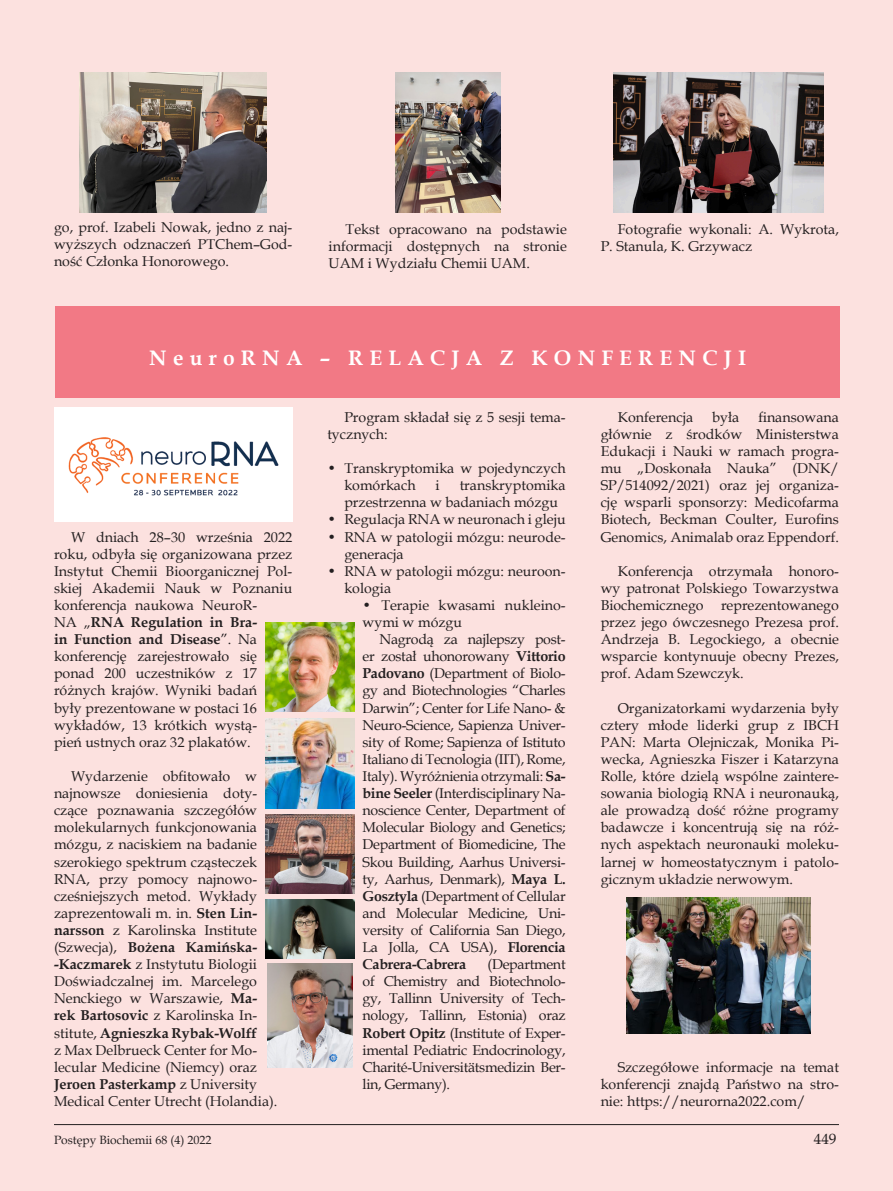
<style>
.page{position:relative;width:893px;height:1191px;background:#fce1df}
.page>*{position:absolute;margin:0;border:0;box-sizing:border-box;transform-origin:0 0}
.Tytul_glowny{font:700 21px "Book Antiqua";letter-spacing:.295em;color:#fff}
.t1{font:15px "Book Antiqua";color:#231f20}
.Body_tekst{font:14.25px/17.1px "Book Antiqua";color:#231f20}
.t2{font:12px "Book Antiqua";color:#231f20}
.s1{font-weight:700}
</style>
<div class="page">
<hr style="left:54px;top:1124px;width:785px;height:1px;background:#231f20">
<img style="left:80px;top:72px;width:187px;height:141px">
<img style="left:395px;top:72px;width:105px;height:141px">
<img style="left:613px;top:72px;width:211px;height:141px">
<div style="left:55px;top:306px;width:785px;height:92px;background:#f27985"></div>
<img style="left:54px;top:407px;width:238px;height:115px">
<img style="left:266px;top:622px;width:88px;height:89px">
<img style="left:266px;top:718px;width:88px;height:90px">
<img style="left:266px;top:814px;width:88px;height:79px">
<img style="left:266px;top:899px;width:88px;height:59px">
<img style="left:267px;top:963px;width:85px;height:104px">
<img style="left:627px;top:897px;width:183px;height:136px">
<p class="Body_tekst" style="left:54px;top:218px;width:240px;text-align:justify">go, prof. Izabeli Nowak, jedno z naj&shy;wyższych odznaczeń PTChem–God&shy;ność Członka Honorowego.</p>
<p class="Body_tekst" style="left:329px;top:220px;width:240px;text-align:justify;text-indent:17px">Tekst opracowano na podstawie informacji dostępnych na stronie UAM i Wydziału Chemii UAM.</p>
<p class="Body_tekst" style="left:601px;top:220px;width:240px;text-indent:17px">Fotografie wykonali: A. Wykrota,<br>P. Stanula, K. Grzywacz</p>
<p class="Tytul_glowny" style="left:149px;top:343px;width:598px">NeuroRNA – RELACJA Z KONFERENCJI</p>
<p class="Body_tekst" style="left:54px;top:528px;width:240px;text-indent:17px">W dniach 28–30 września 2022 roku, odbyła się organizowana przez<br>Instytut Chemii Bioorganicznej Pol&shy;skiej Akademii Nauk w Poznaniu konferencja naukowa NeuroR-<br>NA „<span class="s1">RNA Regulation in Bra-<br>in Function and Disease</span>”. Na konferencję zarejestrowało się ponad 200 uczestników z 17 różnych krajów. Wyniki badań<br>były prezentowane w postaci 16 wykładów, 13 krótkich wystą-<br>pień ustnych oraz 32 plakatów.</p>
<p class="Body_tekst" style="left:54px;top:767px;width:225px;text-indent:17px">Wydarzenie obfitowało w najnowsze doniesienia doty&shy;czące poznawania szczegółów molekularnych funkcjonowania mózgu, z naciskiem na badanie szerokiego spektrum cząsteczek<br>RNA, przy pomocy najnowo&shy;cześniejszych metod. Wykłady zaprezentowali m. in. <span class="s1">Sten Lin&shy;narsson</span> z Karolinska Institute (Szwecja), <span class="s1">Bożena Kamińska--Kaczmarek</span> z Instytutu Biologii<br>Doświadczalnej im. Marcelego<br>Nenckiego w Warszawie, <span class="s1">Ma&shy;rek Bartosovic</span> z Karolinska In&shy;stitute, <span class="s1">Agnieszka Rybak-Wolff<br></span>z Max Delbrueck Center for Mo&shy;lecular Medicine (Niemcy) oraz<br><span class="s1">Jeroen Pasterkamp</span> z University<br>Medical Center Utrecht (Holandia).</p>
<p class="Body_tekst" style="left:327px;top:408px;width:240px;text-indent:17px">Program składał się z 5 sesji tema&shy;tycznych:</p>
<p class="Body_tekst" style="left:344px;top:459px;width:223px;text-indent:-17px">• Transkryptomika w pojedynczych komórkach</p>
<p class="Body_tekst" style="left:344px;top:476px;width:223px;text-indent:115px">transkryptomika przestrzenna w badaniach mózgu</p>
<p class="Body_tekst" style="left:327px;top:510px;width:240px">• Regulacja RNA w neuronach i gleju</p>
<p class="Body_tekst" style="left:344px;top:528px;width:223px;text-indent:-17px">• RNA w patologii mózgu: neurode&shy;generacja</p>
<p class="Body_tekst" style="left:344px;top:562px;width:223px;text-indent:-17px">• RNA w patologii mózgu: neuroon&shy;kologia</p>
<p class="Body_tekst" style="left:363px;top:596px;width:205px">• Terapie kwasami nukleino&shy;wymi w mózgu</p>
<p class="Body_tekst" style="left:363px;top:630px;width:205px;text-align:justify;text-indent:17px">Nagrodą za najlepszy post&shy;er został uhonorowany <span class="s1">Vittorio Padovano</span> (Department of Biolo&shy;gy and Biotechnologies “Charles Darwin”; Center for Life Nano- &amp; Neuro-Science, Sapienza Univer&shy;sity of Rome; Sapienza of Istituto Italiano di Tecnologia (IIT), Rome, Italy). Wyróżnienia otrzymali: <span class="s1">Sa&shy;bine Seeler</span> (Interdisciplinary Na&shy;noscience Center, Department of Molecular Biology and Genetics; Department of Biomedicine, The Skou Building, Aarhus Universi&shy;ty, Aarhus, Denmark), <span class="s1">Maya L.<br>Gosztyla</span> (Department of Cellular and Molecular Medicine, Uni&shy;versity of California San Diego, La Jolla, CA USA), <span class="s1">Florencia Cabrera-Cabrera</span></p>
<p class="Body_tekst" style="left:436px;top:476px;width:6px">i</p>
<p class="Body_tekst" style="left:363px;top:955px;width:205px;text-align:justify;text-indent:125px">(Department of Chemistry and Biotechnolo&shy;gy, Tallinn University of Tech&shy;nology, Tallinn, Estonia) oraz <span class="s1">Robert Opitz</span> (Institute of Exper&shy;imental Pediatric Endocrinology, Charité-Universitätsmedizin Ber&shy;lin, Germany).</p>
<p class="Body_tekst" style="left:618px;top:408px;width:77px">Konferencja</p>
<p class="Body_tekst" style="left:712px;top:408px;width:29px">była</p>
<p class="Body_tekst" style="left:601px;top:408px;width:240px;text-align:justify;text-indent:158px">finansowana głównie z środków Ministerstwa Edukacji i Nauki w ramach progra&shy;mu „Doskonała Nauka” (DNK/ SP/514092/2021) oraz jej organiza&shy;cję wsparli sponsorzy: Medicofarma Biotech, Beckman Coulter, Eurofins Genomics, Animalab oraz Eppendorf.</p>
<p class="Body_tekst" style="left:601px;top:562px;width:240px;text-align:justify;text-indent:17px">Konferencja otrzymała honoro&shy;wy patronat Polskiego Towarzystwa Biochemicznego reprezentowanego przez jego ówczesnego Prezesa prof.<br>Andrzeja B. Legockiego, a obecnie wsparcie kontynuuje obecny Prezes, prof. Adam Szewczyk.</p>
<p class="Body_tekst" style="left:601px;top:699px;width:240px;text-align:justify;text-indent:17px">Organizatorkami wydarzenia były cztery młode liderki grup z IBCH PAN: Marta Olejniczak, Monika Pi&shy;wecka, Agnieszka Fiszer i Katarzyna Rolle, które dzielą wspólne zaintere&shy;sowania biologią RNA i neuronauką, ale prowadzą dość różne programy badawcze i koncentrują się na róż&shy;nych aspektach neuronauki moleku&shy;larnej w homeostatycznym i patolo&shy;gicznym układzie nerwowym.</p>
<p class="Body_tekst" style="left:601px;top:1058px;width:240px;text-align:justify;text-indent:17px">Szczegółowe informacje na temat konferencji znajdą Państwo na stro&shy;nie: https://neurorna2022.com/</p>
<p class="t2" style="left:54px;top:1131px;width:159px">Postępy Biochemii 68 (4) 2022</p>
<p class="t1" style="left:814px;top:1128px;width:24px">449</p>
</div>
